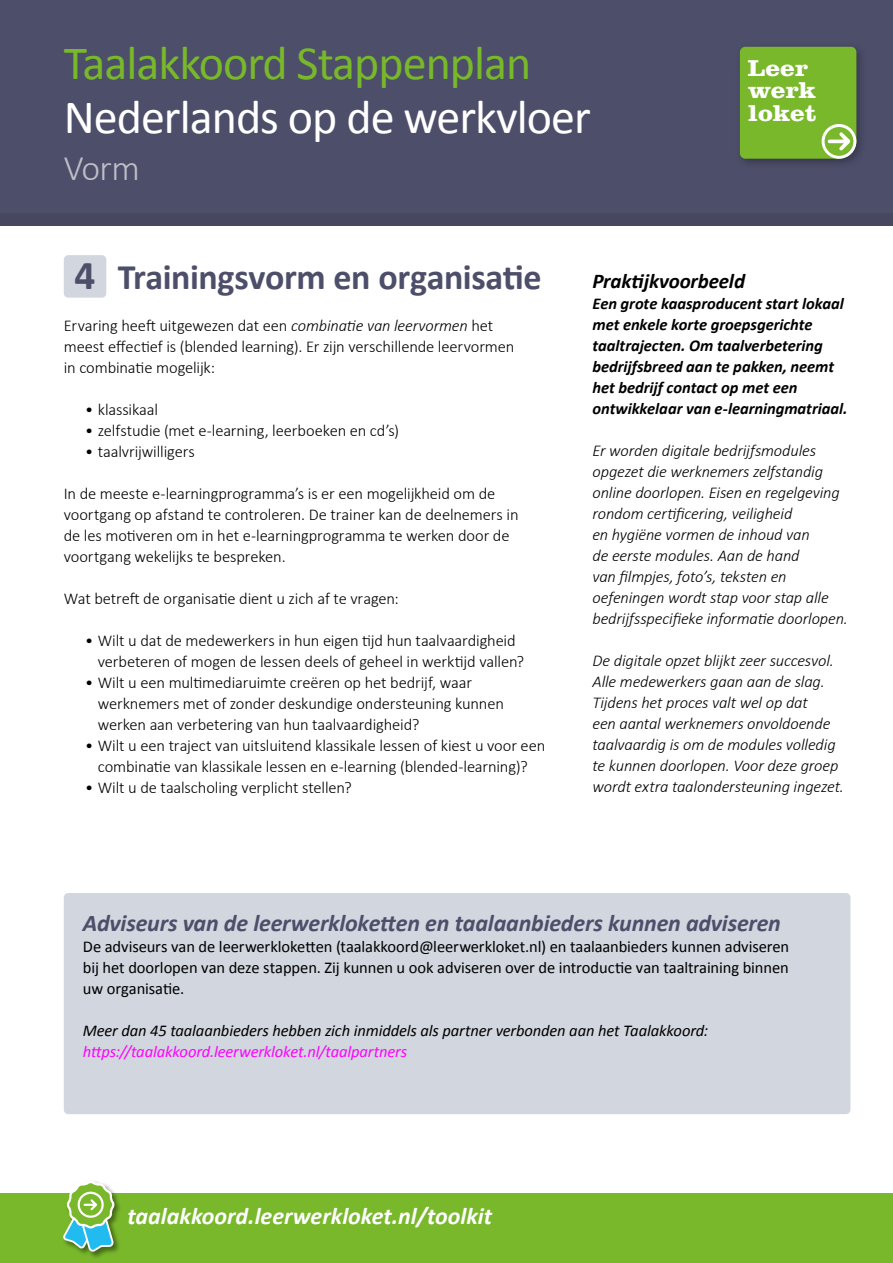
<style>
.page{position:relative;width:893px;height:1263px;background:#fff}
.page>*{position:absolute;margin:0;border:0;box-sizing:border-box;transform-origin:0 0}
.t1{font:48px "Calibri";letter-spacing:-.02em;color:#fff}
.t2{font:48px "Calibri";letter-spacing:-.02em;color:#78b82a}
.t3{font:700 41.25px "Calibri";color:#4d4e6a}
.t4{font:700 36px "Calibri";letter-spacing:-.01em;color:#4d4e6a}
.t5{font:300 36px "Calibri";color:#bfbfc9}
.t6{font:italic 700 24px "Calibri";letter-spacing:-.01em;color:#4d4e6a}
.t7{font:italic 700 24px "Calibri";color:#fff}
.t8{font:700 23.85px/22.8px "Clarendon LT Std";color:#fff;scale:1.11 1}
.t9{font:italic 700 21px "Calibri";letter-spacing:-.005em;color:#000}
.t10{font:300 16.5px/21px "Calibri";letter-spacing:-.01em;color:#000}
.t11{font:italic 300 16.5px/21px "Calibri";letter-spacing:-.01em;color:#000}
.t12{font:16.5px/21px "Calibri";letter-spacing:-.01em;color:#000;text-align:justify}
.t13{font:italic 700 16.5px/21px "Calibri";letter-spacing:-.005em;color:#000}
.t14{font:italic 16.5px "Calibri";letter-spacing:-.01em;color:#000}
.t15{font:italic 16.5px "Calibri";letter-spacing:-.01em;color:#f0f}
.s1{font-style:italic}
</style>
<div class="page">
<div style="left:64px;top:893px;width:786px;height:221px;background:#d2d6df;border-radius:4px"></div>
<div style="left:64px;top:255px;width:42px;height:43px;background:#d2d6df;border-radius:4px"></div>
<div style="left:0;top:0;width:893px;height:221px;background:#4d4e6a"></div>
<div style="left:735px;top:42px;width:132px;height:127px;background:#000;opacity:.3"></div>
<div style="left:740px;top:47px;width:116px;height:112px;background:#78b82a"></div>
<div style="left:0;top:213px;width:893px;height:12px;background:#484760"></div>
<div style="left:0;top:1193px;width:893px;height:69px;background:#78b82a"></div>
<img style="left:63px;top:1197px;width:57px;height:61px">
<svg style="left:64px;top:1181px;width:53px;height:70px"></svg>
<h1 class="t2" style="left:64px;top:29px;width:469px">Taalakkoord Stappenplan</h1>
<h1 class="t1" style="left:64px;top:84px;width:528px">Nederlands op de werkvloer</h1>
<h3 class="t5" style="left:64px;top:145px;width:78px">Vorm</h3>
<h3 class="t8" style="left:748px;top:56px;width:63px">Leer werk loket</h3>
<h2 class="t3" style="left:75px;top:246px;width:22px">4</h2>
<h3 class="t4" style="left:118px;top:251px;width:425px">Trainingsvorm en organisatie</h3>
<p class="t10" style="left:64px;top:314px;width:452px">Ervaring heeft uitgewezen dat een <span class="s1">combinatie van leervormen</span> het meest effectief is (blended learning). Er zijn verschillende leervormen in combinatie mogelijk:</p>
<p class="t10" style="left:85px;top:398px;width:74px">• klassikaal</p>
<p class="t10" style="left:85px;top:419px;width:316px">• zelfstudie (met e-learning, leerboeken en cd’s)</p>
<p class="t10" style="left:85px;top:440px;width:111px">• taalvrijwilligers</p>
<p class="t10" style="left:64px;top:482px;width:456px">In de meeste e-learningprogramma’s is er een mogelijkheid om de voortgang op afstand te controleren. De trainer kan de deelnemers in de les motiveren om in het e-learningprogramma te werken door de voortgang wekelijks te bespreken.</p>
<p class="t10" style="left:64px;top:587px;width:337px">Wat betreft de organisatie dient u zich af te vragen:</p>
<p class="t10" style="left:98px;top:629px;width:428px;text-indent:-13px">• Wilt u dat de medewerkers in hun eigen tijd hun taalvaardigheid verbeteren of mogen de lessen deels of geheel in werktijd vallen?</p>
<p class="t10" style="left:98px;top:671px;width:408px;text-indent:-13px">• Wilt u een multimediaruimte creëren op het bedrijf, waar werknemers met of zonder deskundige ondersteuning kunnen werken aan verbetering van hun taalvaardigheid?</p>
<p class="t10" style="left:85px;top:734px;width:462px;text-align:center">• Wilt u een traject van uitsluitend klassikale lessen of kiest u voor een combinatie van klassikale lessen en e-learning (blended-learning)?</p>
<p class="t10" style="left:85px;top:776px;width:268px">• Wilt u de taalscholing verplicht stellen?</p>
<p class="t9" style="left:592px;top:266px;width:154px">Praktijkvoorbeeld</p>
<p class="t13" style="left:592px;top:292px;width:257px">Een grote kaasproducent start lokaal met enkele korte groepsgerichte taaltrajecten. Om taalverbetering bedrijfsbreed aan te pakken, neemt het bedrijf contact op met een ontwikkelaar van e-learningmatriaal.</p>
<p class="t11" style="left:592px;top:440px;width:257px">Er worden digitale bedrijfsmodules opgezet die werknemers zelfstandig online doorlopen. Eisen en regelgeving rondom certificering, veiligheid<br>en hygiëne vormen de inhoud van<br>de eerste modules. Aan de hand<br>van filmpjes, foto’s, teksten en oefeningen wordt stap voor stap alle bedrijfsspecifieke informatie doorlopen.</p>
<p class="t11" style="left:592px;top:650px;width:253px">De digitale opzet blijkt zeer succesvol.<br>Alle medewerkers gaan aan de slag.<br>Tijdens het proces valt wel op dat<br>een aantal werknemers onvoldoende taalvaardig is om de modules volledig te kunnen doorlopen. Voor deze groep wordt extra taalondersteuning ingezet.</p>
<h3 class="t6" style="left:83px;top:906px;width:699px">Adviseurs van de leerwerkloketten en taalaanbieders kunnen adviseren</h3>
<p class="t12" style="left:83px;top:936px;width:708px">De adviseurs van de leerwerkloketten (taalakkoord@leerwerkloket.nl) en taalaanbieders kunnen adviseren bij het doorlopen van deze stappen. Zij kunnen u ook adviseren over de introductie van taaltraining binnen uw organisatie.</p>
<p class="t14" style="left:83px;top:1019px;width:627px">Meer dan 45 taalaanbieders hebben zich inmiddels als partner verbonden aan het Taalakkoord:</p>
<p class="t15" style="left:83px;top:1040px;width:326px">https://taalakkoord.leerwerkloket.nl/taalpartners</p>
<h3 class="t7" style="left:128px;top:1199px;width:366px">taalakkoord.leerwerkloket.nl/toolkit</h3>
</div>
